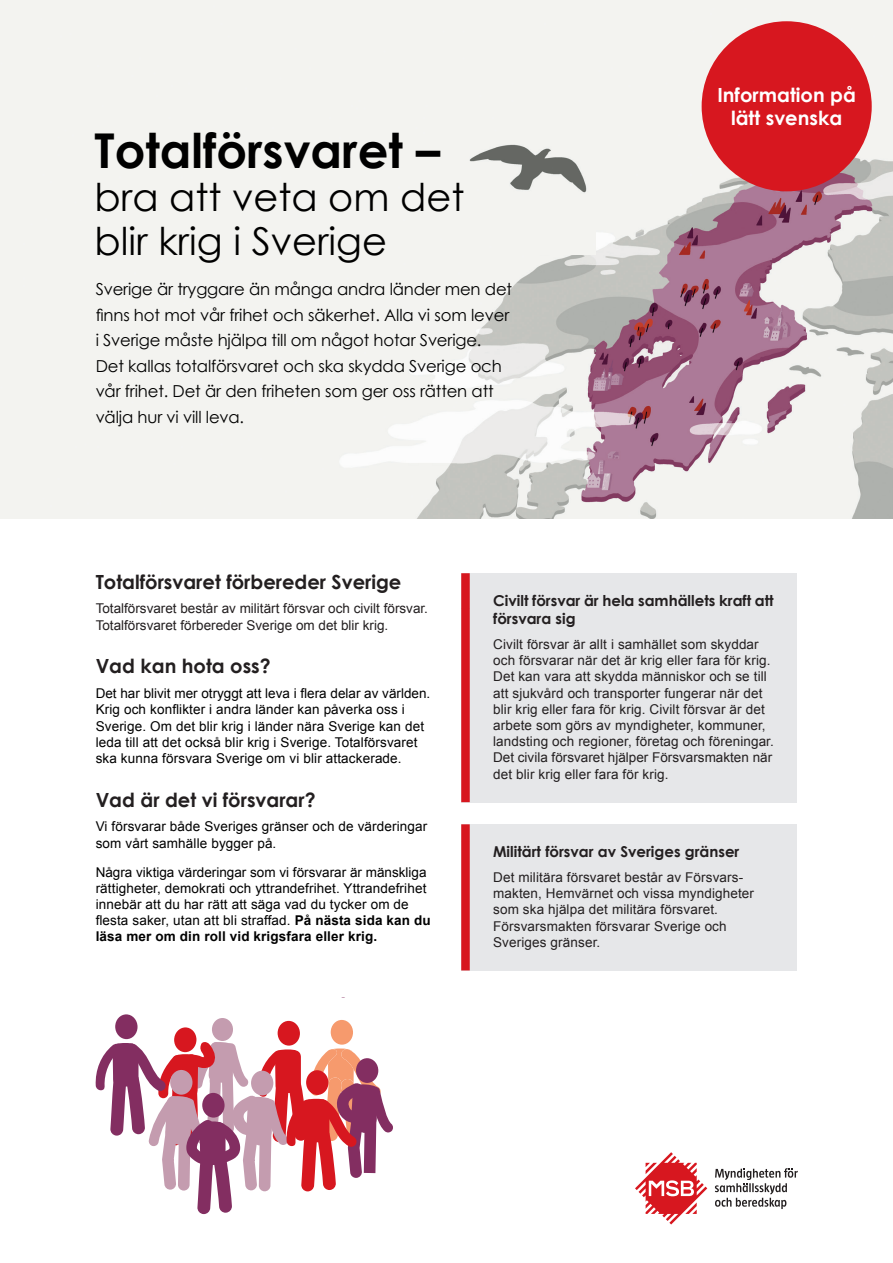
<style>
.page{position:relative;width:893px;height:1263px;background:#fff}
.page>*{position:absolute;margin:0;border:0;box-sizing:border-box;transform-origin:0 0}
.t1{font:700 48px "Century Gothic";color:#000}
.t2{font:38.4px/43.2px "Century Gothic";color:#000}
.t3{font:700 19.5px "Century Gothic";color:#231f20}
.t4{font:700 19.5px/22.5px "Century Gothic";color:#fff;text-align:center}
.t5{font:16.5px/25.5px "Century Gothic";letter-spacing:-.01em;color:#000}
.t6{font:700 15px/18px "Century Gothic";color:#231f20}
.t7{font:13.5px/16.2px "Arial";letter-spacing:.01em;color:#231f20}
.t8{font:13.5px/16.2px "Arial";letter-spacing:.01em;color:#000}
.s1{font-weight:700}
</style>
<div class="page">
<svg style="left:635px;top:1152px;width:72px;height:72px"></svg>
<svg style="left:715px;top:1168px;width:83px;height:41px"></svg>
<img style="left:0;top:0;width:893px;height:519px">
<div style="left:64px;top:0;width:531px;height:255px;background:#f3f3f0"></div>
<div style="left:461px;top:573px;width:336px;height:54px;background:#e6e7e9"></div>
<div style="left:461px;top:573px;width:9px;height:54px;background:#d7171f"></div>
<div style="left:461px;top:609px;width:336px;height:193px;background:#e6e7e9"></div>
<div style="left:461px;top:609px;width:9px;height:193px;background:#d7171f"></div>
<div style="left:461px;top:824px;width:336px;height:36px;background:#e6e7e9"></div>
<div style="left:461px;top:824px;width:9px;height:36px;background:#d7171f"></div>
<div style="left:461px;top:842px;width:336px;height:128px;background:#e6e7e9"></div>
<div style="left:461px;top:842px;width:9px;height:128px;background:#d7171f"></div>
<svg style="left:212px;top:1018px;width:21px;height:23px"></svg>
<svg style="left:115px;top:1014px;width:23px;height:25px"></svg>
<svg style="left:96px;top:1020px;width:297px;height:194px"></svg>
<div style="left:702px;top:21px;width:170px;height:170px;background:#d7171f;border-radius:50%"></div>
<h1 class="t1" style="left:95px;top:114px;width:347px">Totalförsvaret –</h1>
<h2 class="t2" style="left:95px;top:175px;width:371px">bra att veta om det blir krig i Sverige</h2>
<p class="t5" style="left:96px;top:276px;width:418px">Sverige är tryggare än många andra länder men det finns hot mot vår frihet och säkerhet. Alla vi som lever i Sverige måste hjälpa till om något hotar Sverige.<br>Det kallas totalförsvaret och ska skydda Sverige och vår frihet. Det är den friheten som ger oss rätten att välja hur vi vill leva.</p>
<h3 class="t4" style="left:717px;top:83px;width:140px">Information på lätt svenska</h3>
<h3 class="t3" style="left:96px;top:567px;width:307px">Totalförsvaret förbereder Sverige</h3>
<p class="t7" style="left:96px;top:601px;width:334px">Totalförsvaret består av militärt försvar och civilt försvar.<br>Totalförsvaret förbereder Sverige om det blir krig.</p>
<h3 class="t3" style="left:96px;top:651px;width:177px">Vad kan hota oss?</h3>
<p class="t8" style="left:96px;top:685px;width:336px">Det har blivit mer otryggt att leva i flera delar av världen.<br>Krig och konflikter i andra länder kan påverka oss i Sverige. Om det blir krig i länder nära Sverige kan det leda till att det också blir krig i Sverige. Totalförsvaret ska kunna försvara Sverige om vi blir attackerade.</p>
<h3 class="t3" style="left:96px;top:785px;width:221px">Vad är det vi försvarar?</h3>
<p class="t8" style="left:96px;top:819px;width:333px">Vi försvarar både Sveriges gränser och de värderingar som vårt samhälle bygger på.</p>
<p class="t8" style="left:96px;top:864px;width:337px">Några viktiga värderingar som vi försvarar är mänskliga rättigheter, demokrati och yttrandefrihet. Yttrandefrihet innebär att du har rätt att säga vad du tycker om de flesta saker, utan att bli straffad. <span class="s1">På nästa sida kan du läsa mer om din roll vid krigsfara eller krig.</span></p>
<p class="t6" style="left:493px;top:591px;width:282px">Civilt försvar är hela samhällets kraft att försvara sig</p>
<p class="t7" style="left:493px;top:636px;width:282px">Civilt försvar är allt i samhället som skyddar och försvarar när det är krig eller fara för krig.<br>Det kan vara att skydda människor och se till att sjukvård och transporter fungerar när det blir krig eller fara för krig. Civilt försvar är det arbete som görs av myndigheter, kommuner, landsting och regioner, företag och föreningar.<br>Det civila försvaret hjälper Försvarsmakten när det blir krig eller fara för krig.</p>
<p class="t6" style="left:493px;top:842px;width:248px">Militärt försvar av Sveriges gränser</p>
<p class="t7" style="left:493px;top:869px;width:262px">Det militära försvaret består av Försvars&shy;makten, Hemvärnet och vissa myndigheter som ska hjälpa det militära försvaret.<br>Försvarsmakten försvarar Sverige och Sveriges gränser.</p>
</div>
